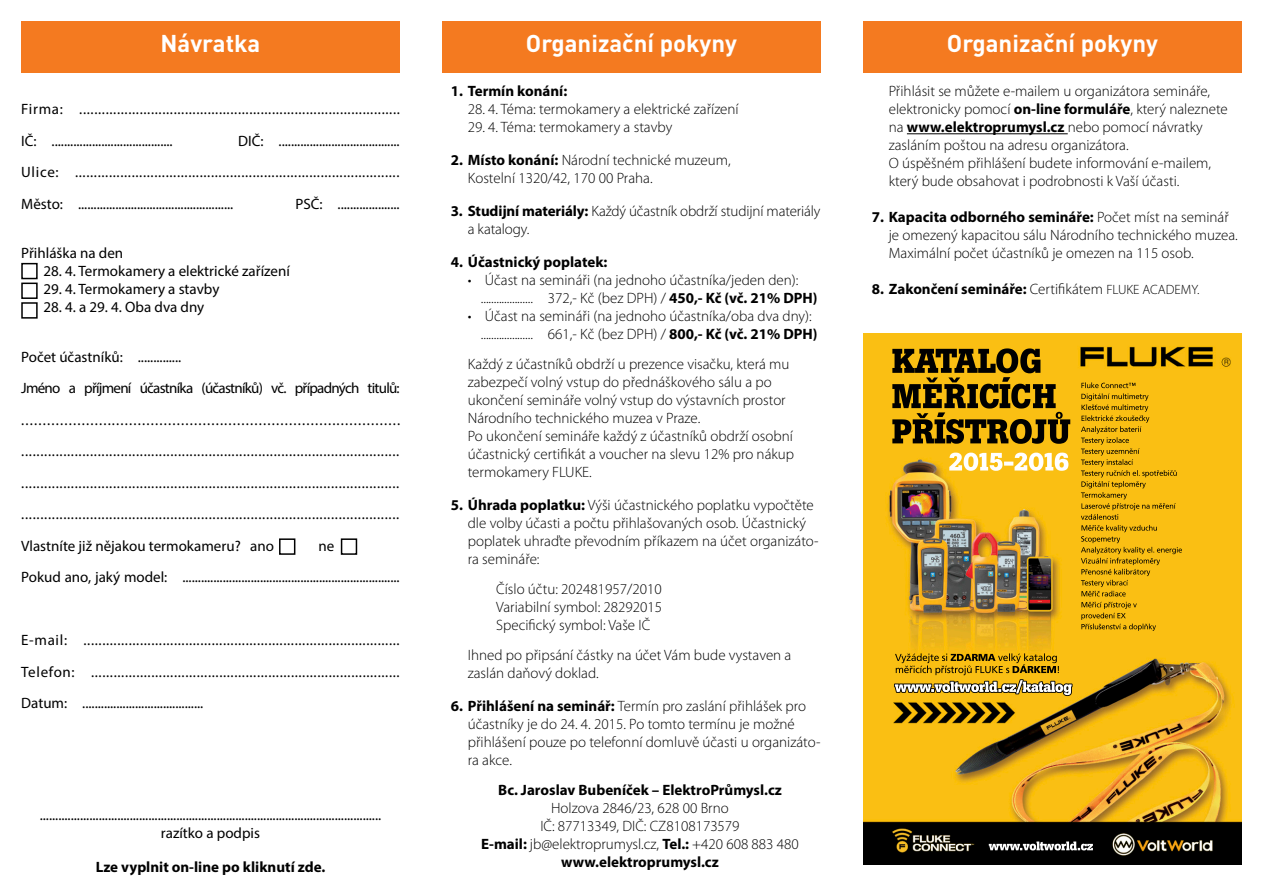
<style>
.page{position:relative;width:1263px;height:893px;background:#fff}
.page>*{position:absolute;margin:0;border:0;box-sizing:border-box;transform-origin:0 0}
.text_9_12_další{font:700 24px "DIN Pro";color:#fff}
.text_9_12_další-2{font:300 15px/18px "Myriad Pro";color:#000}
.t1{font:15px "Myriad Pro";color:#000}
.text_9_12_další-3{font:700 15px "Myriad Pro";color:#000}
.t2{font:15px "Myriad Pro";letter-spacing:.045em;color:#000}
.t3{font:15px "Myriad Pro";letter-spacing:-.05em;color:#000}
.s1{font-weight:700}
.s2{font-weight:300}
.s3{font-weight:300;font-size:13.5px}
</style>
<div class="page">
<img style="left:863px;top:333px;width:379px;height:532px">
<img style="left:1081px;top:382px;width:54px;height:6px">
<img style="left:1081px;top:393px;width:64px;height:8px">
<img style="left:1081px;top:404px;width:64px;height:6px">
<img style="left:1081px;top:415px;width:68px;height:6px">
<img style="left:1081px;top:426px;width:60px;height:6px">
<img style="left:1081px;top:437px;width:48px;height:8px">
<img style="left:1081px;top:448px;width:59px;height:6px">
<img style="left:1081px;top:459px;width:52px;height:6px">
<img style="left:1081px;top:470px;width:95px;height:7px">
<img style="left:1081px;top:481px;width:61px;height:7px">
<img style="left:1081px;top:492px;width:46px;height:7px">
<img style="left:1081px;top:503px;width:95px;height:6px">
<img style="left:1081px;top:514px;width:37px;height:6px">
<img style="left:1081px;top:525px;width:75px;height:6px">
<img style="left:1081px;top:536px;width:39px;height:7px">
<img style="left:1081px;top:547px;width:101px;height:7px">
<img style="left:1081px;top:558px;width:75px;height:7px">
<img style="left:1081px;top:569px;width:65px;height:5px">
<img style="left:1081px;top:580px;width:47px;height:7px">
<img style="left:1081px;top:591px;width:45px;height:5px">
<img style="left:1081px;top:602px;width:56px;height:7px">
<img style="left:1081px;top:613px;width:45px;height:7px">
<img style="left:1081px;top:624px;width:71px;height:7px">
<img style="left:895px;top:653px;width:162px;height:10px">
<img style="left:905px;top:664px;width:154px;height:9px">
<img style="left:934px;top:679px;width:86px;height:14px">
<img style="left:950px;top:680px;width:105px;height:13px">
<img style="left:1015px;top:453px;width:53px;height:18px">
<img style="left:915px;top:348px;width:125px;height:25px">
<svg style="left:948px;top:377px;width:12px;height:5px"></svg>
<svg style="left:926px;top:377px;width:12px;height:5px"></svg>
<svg style="left:916px;top:413px;width:12px;height:5px"></svg>
<svg style="left:1056px;top:412px;width:7px;height:7px"></svg>
<img style="left:1036px;top:841px;width:51px;height:9px">
<div style="left:21px;top:21px;width:379px;height:51px;background:#f47a20"></div>
<div style="left:442px;top:21px;width:379px;height:51px;background:#f47a20"></div>
<div style="left:21px;top:263px;width:17px;height:16px;border:2px solid #000"></div>
<div style="left:21px;top:283px;width:17px;height:16px;border:2px solid #000"></div>
<div style="left:21px;top:302px;width:17px;height:17px;border:2px solid #000"></div>
<hr style="left:907px;top:133px;width:161px;height:1px;background:#000">
<div style="left:863px;top:21px;width:379px;height:51px;background:#f47a20"></div>
<div style="left:279px;top:538px;width:16px;height:17px;border:2px solid #000"></div>
<div style="left:341px;top:538px;width:16px;height:17px;border:2px solid #000"></div>
<p class="text_9_12_další" style="left:161px;top:27px;width:101px">Návratka</p>
<p class="t1" style="left:21px;top:100px;width:380px">Firma: .....................................................................................</p>
<p class="t1" style="left:21px;top:132px;width:153px">IČ: .......................................</p>
<p class="t1" style="left:238px;top:132px;width:163px">DIČ: .......................................</p>
<p class="t1" style="left:21px;top:163px;width:380px">Ulice: ......................................................................................</p>
<p class="t1" style="left:21px;top:195px;width:214px">Město: ..................................................</p>
<p class="t1" style="left:295px;top:195px;width:106px">PSČ: ....................</p>
<p class="t1" style="left:21px;top:244px;width:103px">Přihláška na den</p>
<p class="t1" style="left:44px;top:262px;width:248px">28. 4. Termokamery a elektrické zařízení</p>
<p class="t1" style="left:44px;top:280px;width:177px">29. 4. Termokamery a stavby</p>
<p class="t1" style="left:44px;top:298px;width:162px">28. 4. a 29. 4. Oba dva dny</p>
<p class="t1" style="left:21px;top:348px;width:162px">Počet účastníků: ..............</p>
<p class="t3" style="left:21px;top:379px;width:380px">Jméno a příjmení účastníka (účastníků) vč. případných titulů:</p>
<p class="t1" style="left:21px;top:411px;width:380px">........................................................................................</p>
<p class="t1" style="left:21px;top:442px;width:379px">...................................................................................................</p>
<p class="t1" style="left:21px;top:474px;width:379px">...................................................................................................</p>
<p class="t1" style="left:21px;top:505px;width:379px">...................................................................................................</p>
<p class="t1" style="left:21px;top:537px;width:254px">Vlastníte již nějakou termokameru? ano</p>
<p class="t1" style="left:319px;top:537px;width:17px">ne</p>
<p class="t1" style="left:21px;top:568px;width:380px">Pokud ano, jaký model: ......................................................................</p>
<p class="t1" style="left:21px;top:631px;width:380px">E-mail: ....................................................................................</p>
<p class="t2" style="left:21px;top:663px;width:380px">Telefon: ..................................................................................</p>
<p class="t1" style="left:21px;top:694px;width:184px">Datum: .......................................</p>
<p class="t1" style="left:40px;top:806px;width:343px">..............................................................................................................</p>
<p class="t1" style="left:161px;top:824px;width:101px">razítko a podpis</p>
<p class="text_9_12_další-3" style="left:96px;top:857px;width:231px">Lze vyplnit on-line po kliknutí zde.</p>
<p class="text_9_12_další" style="left:526px;top:27px;width:213px">Organizační pokyny</p>
<p class="text_9_12_další-3" style="left:451px;top:81px;width:118px">1. Termín konání:</p>
<p class="text_9_12_další-2" style="left:468px;top:100px;width:272px">28. 4. Téma: termokamery a elektrické zařízení</p>
<p class="text_9_12_další-2" style="left:468px;top:118px;width:206px">29. 4. Téma: termokamery a stavby</p>
<p class="text_9_12_další-2" style="left:468px;top:151px;width:264px;text-indent:-17px"><span class="s1">2. Místo konání:</span> Národní technické muzeum,<br>Kostelní 1320/42, 170 00 Praha.</p>
<p class="text_9_12_další-2" style="left:468px;top:202px;width:354px;text-indent:-17px"><span class="s1">3. Studijní materiály:</span> Každý účastník obdrží studijní materiály a katalogy.</p>
<p class="text_9_12_další-3" style="left:451px;top:252px;width:158px">4. Účastnický poplatek:</p>
<p class="text_9_12_další-2" style="left:468px;top:271px;width:332px">• Účast na semináři (na jednoho účastníka/jeden den):</p>
<p class="text_9_12_další-2" style="left:481px;top:289px;width:338px">.................... 372,- Kč (bez DPH) / <span class="s1">450,- Kč (vč. 21% DPH)</span></p>
<p class="text_9_12_další-2" style="left:468px;top:307px;width:346px">• Účast na semináři (na jednoho účastníka/oba dva dny):</p>
<p class="text_9_12_další-2" style="left:481px;top:325px;width:338px">.................... 661,- Kč (bez DPH) / <span class="s1">800,- Kč (vč. 21% DPH)</span></p>
<p class="text_9_12_další-2" style="left:468px;top:355px;width:323px">Každý z účastníků obdrží u prezence visačku, která mu zabezpečí volný vstup do přednáškového sálu a po ukončení semináře volný vstup do výstavních prostor Národního technického muzea v Praze.</p>
<p class="text_9_12_další-2" style="left:468px;top:427px;width:328px;text-align:justify">Po ukončení semináře každý z účastníků obdrží osobní účastnický certifikát a voucher na slevu 12% pro nákup termokamery FLUKE.</p>
<p class="text_9_12_další-2" style="left:468px;top:496px;width:352px;text-indent:-17px"><span class="s1">5. Úhrada poplatku:</span> Výši účastnického poplatku vypočtěte dle volby účasti a počtu přihlašovaných osob. Účastnický poplatek uhraďte převodním příkazem na účet organizáto&shy;ra semináře:</p>
<p class="text_9_12_další-2" style="left:496px;top:580px;width:167px">Číslo účtu: 202481957/2010</p>
<p class="text_9_12_další-2" style="left:496px;top:598px;width:167px">Variabilní symbol: 28292015</p>
<p class="text_9_12_další-2" style="left:496px;top:616px;width:155px">Specifický symbol: Vaše IČ</p>
<p class="text_9_12_další-2" style="left:468px;top:646px;width:325px">Ihned po připsání částky na účet Vám bude vystaven a zaslán daňový doklad.</p>
<p class="text_9_12_další-2" style="left:468px;top:697px;width:354px;text-indent:-17px"><span class="s1">6. Přihlášení na seminář:</span> Termín pro zaslání přihlášek pro účastníky je do 24. 4. 2015. Po tomto termínu je možné přihlášení pouze po telefonní domluvě účasti u organizáto&shy;ra akce.</p>
<p class="text_9_12_další-3" style="left:498px;top:780px;width:285px">Bc. Jaroslav Bubeníček – ElektroPrůmysl.cz</p>
<p class="text_9_12_další-2" style="left:551px;top:799px;width:179px">Holzova 2846/23, 628 00 Brno</p>
<p class="text_9_12_další-2" style="left:540px;top:817px;width:201px">IČ: 87713349, DIČ: CZ8108173579</p>
<p class="text_9_12_další-2" style="left:481px;top:835px;width:319px"><span class="s1">E-mail:</span> jb@elektroprumysl.cz, <span class="s1">Tel.:</span> +420 608 883 480</p>
<p class="text_9_12_další-3" style="left:561px;top:852px;width:159px">www.elektroprumysl.cz</p>
<p class="text_9_12_další" style="left:947px;top:27px;width:213px">Organizační pokyny</p>
<p class="text_9_12_další-2" style="left:889px;top:82px;width:323px">Přihlásit se můžete e-mailem u organizátora semináře,</p>
<p class="text_9_12_další-2" style="left:889px;top:100px;width:341px">elektronicky pomocí <span class="s1">on-line formuláře</span>, který naleznete</p>
<p class="text_9_12_další-2" style="left:889px;top:118px;width:316px">na <span class="s1">www.elektroprumysl.cz</span> nebo pomocí návratky zasláním poštou na adresu organizátora.</p>
<p class="text_9_12_další-2" style="left:889px;top:154px;width:324px">O úspěšném přihlášení budete informování e-mailem, který bude obsahovat i podrobnosti k Vaší účasti.</p>
<p class="text_9_12_další-2" style="left:889px;top:208px;width:350px;text-indent:-17px"><span class="s1">7. Kapacita odborného semináře:</span> Počet míst na seminář je omezený kapacitou sálu Národního technického muzea.<br>Maximální počet účastníků je omezen na 115 osob.</p>
<p class="text_9_12_další-3" style="left:872px;top:279px;width:329px">8. Zakončení semináře: <span class="s2">Certifikátem</span> <span class="s3">FLUKE ACADEMY.</span></p>
</div>
